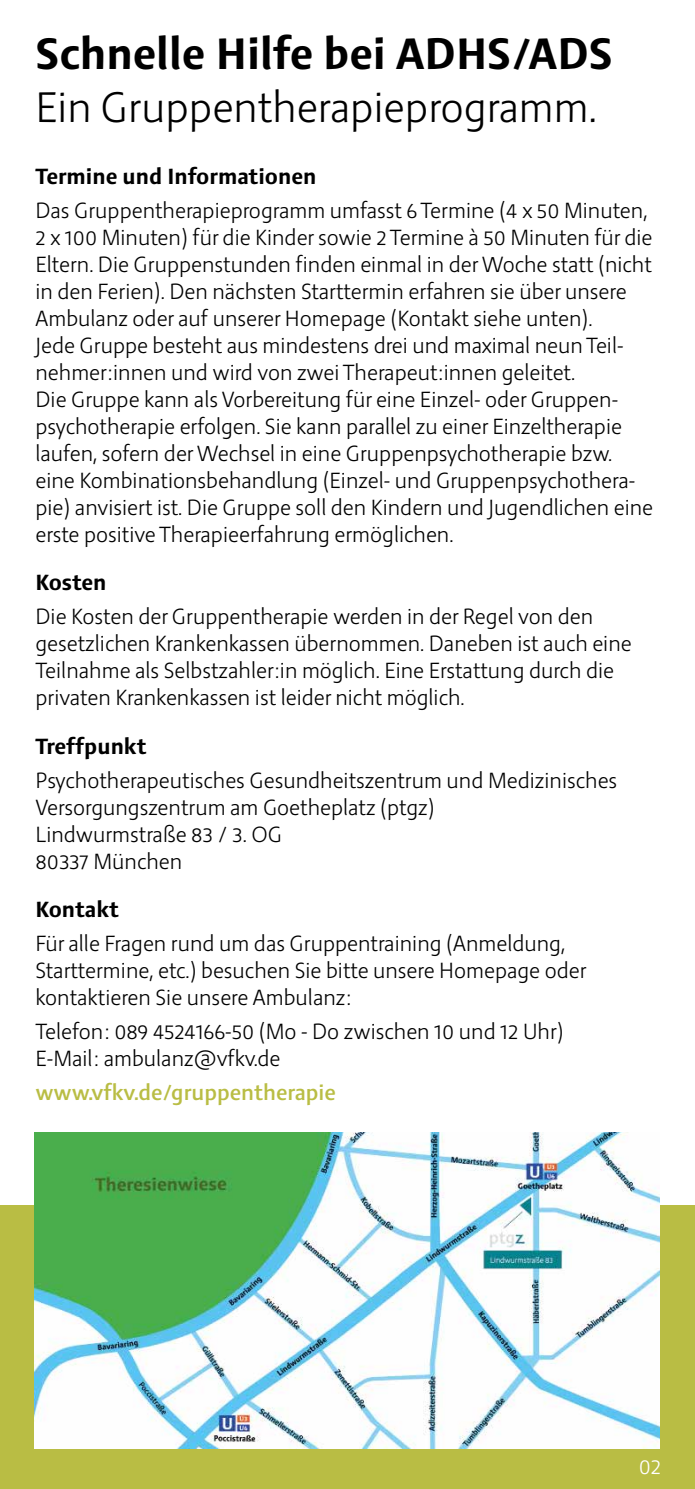
<style>
.page{position:relative;width:695px;height:1489px;background:#fff}
.page>*{position:absolute;margin:0;border:0;box-sizing:border-box;transform-origin:0 0}
.t1{font:700 45px "Aktaion";color:#000}
.t2{font:300 43.75px "Aktaion";color:#000}
.t3{font:300 22.5px/27px "Aktaion";color:#000}
.t4{font:700 22.5px "Aktaion";color:#000}
.t5{font:500 22.5px "Aktaion";color:#b9bd44}
.t6{font:300 22.5px "Aktaion";color:#fff}
</style>
<div class="page">
<div style="left:0;top:1205px;width:694px;height:283px;background:#b9bd44"></div>
<img style="left:35px;top:1132px;width:624px;height:315px">
<h1 class="t1" style="left:35px;top:27px;width:578px">Schnelle Hilfe bei ADHS/ADS</h1>
<h2 class="t2" style="left:35px;top:81px;width:562px">Ein Gruppentherapieprogramm.</h2>
<p class="t4" style="left:35px;top:162px;width:282px">Termine und Informationen</p>
<p class="t3" style="left:35px;top:197px;width:619px">Das Gruppentherapieprogramm umfasst 6 Termine (4 x 50 Minuten, 2 x 100 Minuten) für die Kinder sowie 2 Termine à 50 Minuten für die Eltern. Die Gruppenstunden finden einmal in der Woche statt (nicht in den Ferien). Den nächsten Starttermin erfahren sie über unsere Ambulanz oder auf unserer Homepage (Kontakt siehe unten).<br>Jede Gruppe besteht aus mindestens drei und maximal neun Teil&shy;nehmer:innen und wird von zwei Therapeut:innen geleitet.<br>Die Gruppe kann als Vorbereitung für eine Einzel- oder Gruppen&shy;psychotherapie erfolgen. Sie kann parallel zu einer Einzeltherapie laufen, sofern der Wechsel in eine Gruppenpsychotherapie bzw. eine Kombinationsbehandlung (Einzel- und Gruppenpsychothera&shy;pie) anvisiert ist. Die Gruppe soll den Kindern und Jugendlichen eine erste positive Therapieerfahrung ermöglichen.</p>
<p class="t4" style="left:35px;top:569px;width:73px">Kosten</p>
<p class="t3" style="left:35px;top:604px;width:597px">Die Kosten der Gruppentherapie werden in der Regel von den gesetzlichen Krankenkassen übernommen. Daneben ist auch eine Teilnahme als Selbstzahler:in möglich. Eine Erstattung durch die privaten Krankenkassen ist leider nicht möglich.</p>
<p class="t4" style="left:35px;top:732px;width:112px">Treffpunkt</p>
<p class="t3" style="left:35px;top:767px;width:583px">Psychotherapeutisches Gesundheitszentrum und Medizinisches Versorgungszentrum am Goetheplatz (ptgz)<br>Lindwurmstraße 83 / 3. OG<br>80337 München</p>
<p class="t4" style="left:35px;top:895px;width:85px">Kontakt</p>
<p class="t3" style="left:35px;top:930px;width:552px">Für alle Fragen rund um das Gruppentraining (Anmeldung,<br>Starttermine, etc.) besuchen Sie bitte unsere Homepage oder kontaktieren Sie unsere Ambulanz:</p>
<p class="t3" style="left:35px;top:1018px;width:529px">Telefon: 089 4524166-50 (Mo - Do zwischen 10 und 12 Uhr)<br>E-Mail: ambulanz@vfkv.de</p>
<p class="t5" style="left:35px;top:1079px;width:302px">www.vfkv.de/gruppentherapie</p>
<p class="t6" style="left:638px;top:1452px;width:24px">02</p>
</div>
